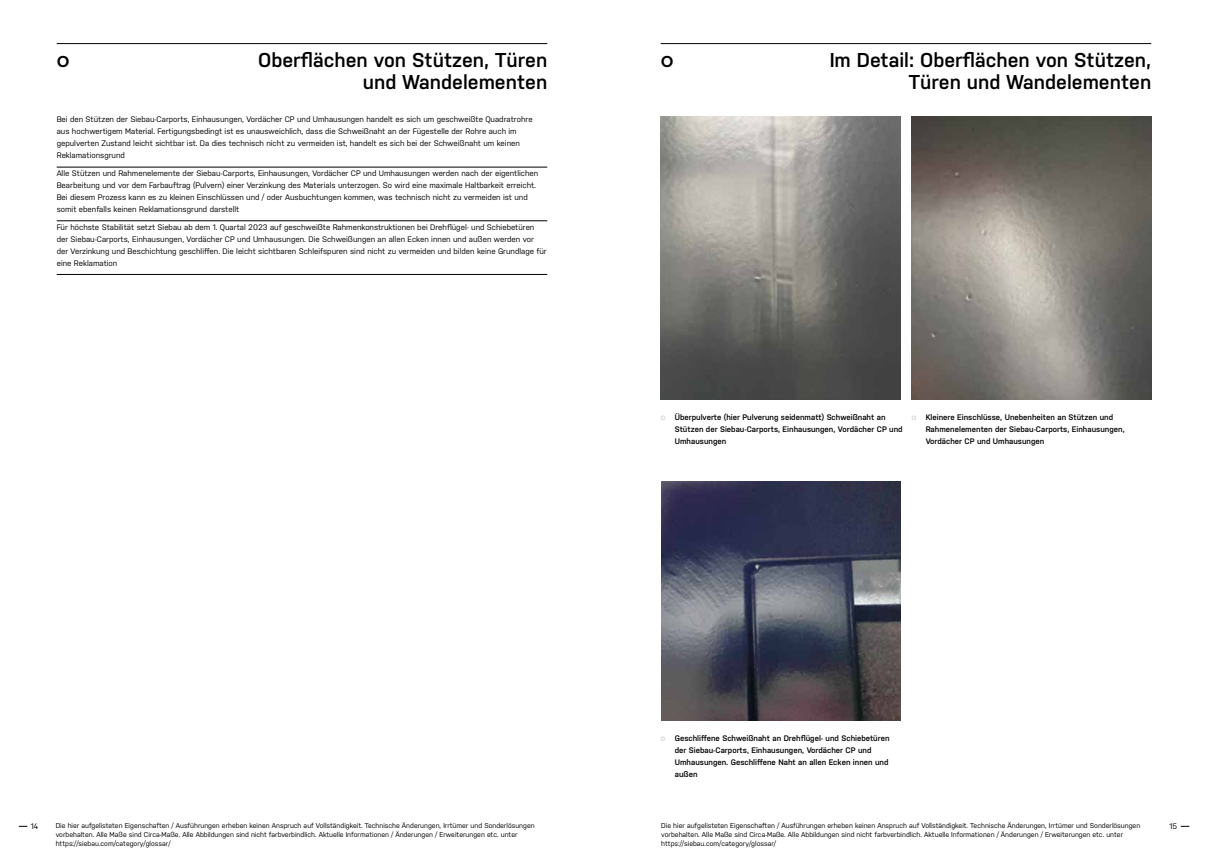
<style>
.page{position:relative;width:1208px;height:859px;background:#fff}
.page>*{position:absolute;margin:0;border:0;box-sizing:border-box;transform-origin:0 0}
.t1{font:600 20px/22px "Nudista";color:#000;text-align:right}
.t2{font:500 20px "Poppins";color:#000}
.t3{font:8px/12px "Nudista";color:#000}
.t4{font:600 8px/12px "Nudista";color:#000}
.t5{font:7px/9px "Nudista";color:#000}
.s1{font-family:"Poppins";color:#dadada}
</style>
<div class="page">
<hr style="left:57px;top:167px;width:490px;height:1px;background:#000">
<hr style="left:57px;top:221px;width:490px;height:1px;background:#000">
<hr style="left:57px;top:274px;width:490px;height:1px;background:#000">
<hr style="left:57px;top:43px;width:490px;height:1px;background:#000">
<img style="left:660px;top:117px;width:240px;height:283px">
<img style="left:661px;top:481px;width:239px;height:240px">
<img style="left:911px;top:117px;width:240px;height:283px">
<hr style="left:660px;top:43px;width:491px;height:1px;background:#000">
<h1 class="t2" style="left:57px;top:48px;width:14px">o</h1>
<h1 class="t1" style="left:258px;top:48px;width:291px">Oberflächen von Stützen, Türen und Wandelementen</h1>
<p class="t3" style="left:57px;top:114px;width:477px">Bei den Stützen der Siebau-Carports, Einhausungen, Vordächer CP und Umhausungen handelt es sich um geschweißte Quadratrohre aus hochwertigem Material. Fertigungsbedingt ist es unausweichlich, dass die Schweißnaht an der Fügestelle der Rohre auch im gepulverten Zustand leicht sichtbar ist. Da dies technisch nicht zu vermeiden ist, handelt es sich bei der Schweißnaht um keinen Reklamationsgrund</p>
<p class="t3" style="left:57px;top:167px;width:483px">Alle Stützen und Rahmenelemente der Siebau-Carports, Einhausungen, Vordächer CP und Umhausungen werden nach der eigentlichen Bearbeitung und vor dem Farbauftrag (Pulvern) einer Verzinkung des Materials unterzogen. So wird eine maximale Haltbarkeit erreicht.<br>Bei diesem Prozess kann es zu kleinen Einschlüssen und / oder Ausbuchtungen kommen, was technisch nicht zu vermeiden ist und somit ebenfalls keinen Reklamationsgrund darstellt</p>
<p class="t3" style="left:57px;top:221px;width:491px">Für höchste Stabilität setzt Siebau ab dem 1. Quartal 2023 auf geschweißte Rahmenkonstruktionen bei Drehflügel- und Schiebetüren der Siebau-Carports, Einhausungen, Vordächer CP und Umhausungen. Die Schweißungen an allen Ecken innen und außen werden vor der Verzinkung und Beschichtung geschliffen. Die leicht sichtbaren Schleifspuren sind nicht zu vermeiden und bilden keine Grundlage für eine Reklamation</p>
<h1 class="t2" style="left:660px;top:48px;width:14px">o</h1>
<h1 class="t1" style="left:829px;top:48px;width:323px">Im Detail: Oberflächen von Stützen,<br>Türen und Wandelementen</h1>
<p class="t4" style="left:675px;top:411px;width:229px;text-indent:-14px"><span class="s1">o</span> Überpulverte (hier Pulverung seidenmatt) Schweißnaht an<br>Stützen der Siebau-Carports, Einhausungen, Vordächer CP und<br>Umhausungen</p>
<p class="t4" style="left:925px;top:411px;width:200px;text-indent:-14px"><span class="s1">o</span> Kleinere Einschlüsse, Unebenheiten an Stützen und<br>Rahmenelementen der Siebau-Carports, Einhausungen,<br>Vordächer CP und Umhausungen</p>
<p class="t4" style="left:675px;top:732px;width:216px;text-indent:-14px"><span class="s1">o</span> Geschliffene Schweißnaht an Drehflügel- und Schiebetüren der Siebau-Carports, Einhausungen, Vordächer CP und Umhausungen. Geschliffene Naht an allen Ecken innen und außen</p>
<p class="t5" style="left:56px;top:821px;width:480px">Die hier aufgelisteten Eigenschaften / Ausführungen erheben keinen Anspruch auf Vollständigkeit. Technische Änderungen, Irrtümer und Sonderlösungen vorbehalten. Alle Maße sind Circa-Maße. Alle Abbildungen sind nicht farbverbindlich. Aktuelle Informationen / Änderungen / Erweiterungen etc. unter https://siebau.com/category/glossar/</p>
<p class="t5" style="left:661px;top:821px;width:480px">Die hier aufgelisteten Eigenschaften / Ausführungen erheben keinen Anspruch auf Vollständigkeit. Technische Änderungen, Irrtümer und Sonderlösungen vorbehalten. Alle Maße sind Circa-Maße. Alle Abbildungen sind nicht farbverbindlich. Aktuelle Informationen / Änderungen / Erweiterungen etc. unter https://siebau.com/category/glossar/</p>
<p class="t3" style="left:31px;top:820px;width:9px">14</p>
<p class="t3" style="left:1169px;top:820px;width:9px">15</p>
</div>
